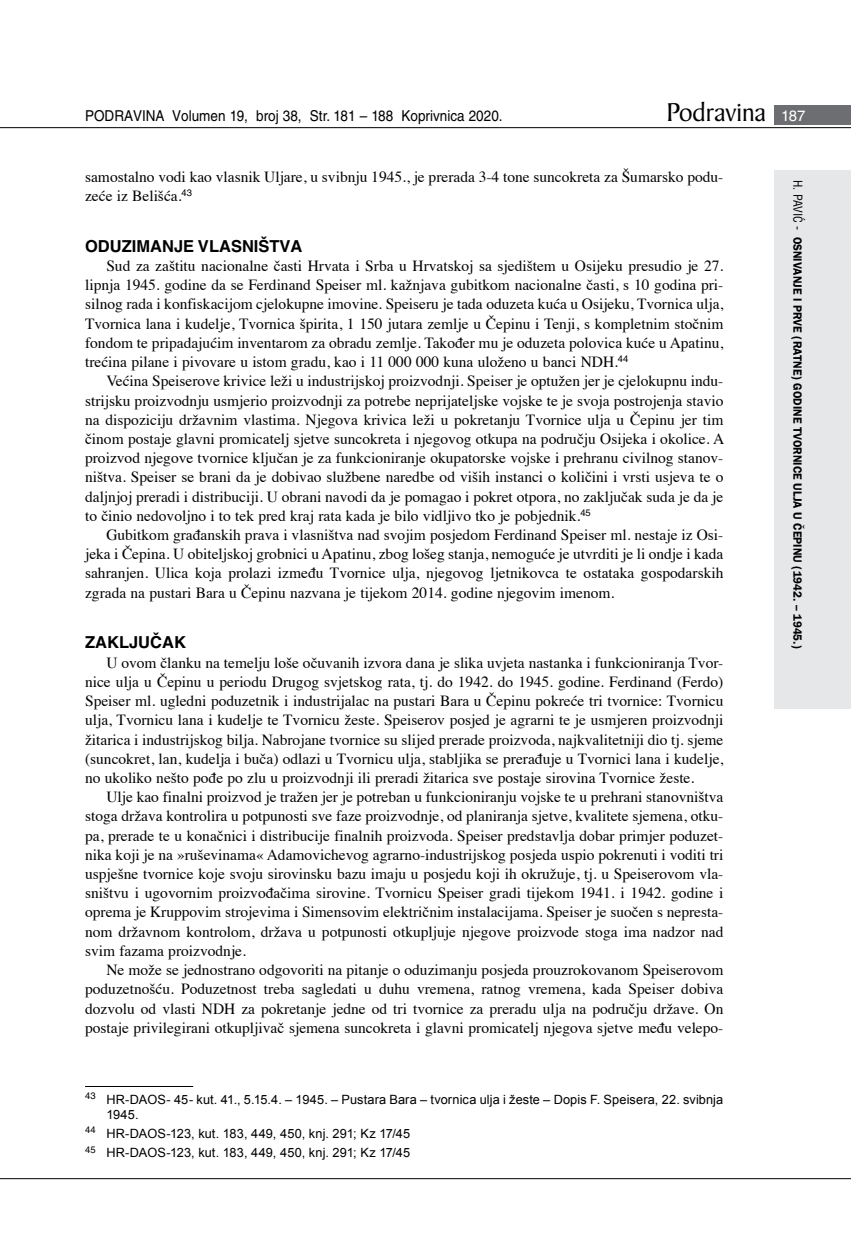
<style>
.page{position:relative;width:851px;height:1234px;background:#fff}
.page>*{position:absolute;margin:0;border:0;box-sizing:border-box;transform-origin:0 0}
.t1{font:27.6px "Baker Signet BT";color:#000}
.t2{font:700 16.5px "Helvetica LT Skin 29";color:#000}
.t3{font:15.45px/19.2px "Times";color:#000;text-align:justify}
.t4{font:15px "Helvetica LT Skin 29";color:#000;scale:.9 1}
.t5{font:12.75px/15.3px "Arial";letter-spacing:.01em;color:#000}
.t6{font:600 12px "ITC Franklin Gothic Skin 29";letter-spacing:-.005em;color:#000;scale:.95 1}
.s1{font-family:"Helvetica LT Skin 29";font-size:15px;color:#fff}
.s2{font-family:"Helvetica LT Skin 29";font-weight:400;font-stretch:condensed}
</style>
<div class="page">
<div style="left:774px;top:170px;width:76px;height:538px;background:#e6e7e8"></div>
<div style="left:774px;top:105px;width:76px;height:19px;background:#6d6e71"></div>
<hr style="left:0;top:127px;width:850px;height:1px;background:#000">
<hr style="left:0;top:1177px;width:850px;height:1px;background:#000">
<hr style="left:85px;top:1085px;width:108px;height:1px;background:#000">
<p class="t4" style="left:85px;top:107px;width:465px">PODRAVINA Volumen 19, broj 38, Str. 181 – 188 Koprivnica 2020.</p>
<h1 class="t1" style="left:666px;top:95px;width:141px">Podravina <span class="s1">187</span></h1>
<p class="t3" style="left:85px;top:166px;width:639px">samostalno vodi kao vlasnik Uljare, u svibnju 1945., je prerada 3-4 tone suncokreta za Šumarsko podu&shy;zeće iz Belišća.<sup>43</sup></p>
<p class="t2" style="left:85px;top:236px;width:219px">ODUZIMANJE VLASNIŠTVA</p>
<p class="t3" style="left:85px;top:255px;width:639px;text-indent:21px">Sud za zaštitu nacionalne časti Hrvata i Srba u Hrvatskoj sa sjedištem u Osijeku presudio je 27. lipnja 1945. godine da se Ferdinand Speiser ml. kažnjava gubitkom nacionalne časti, s 10 godina pri&shy;silnog rada i konfiskacijom cjelokupne imovine. Speiseru je tada oduzeta kuća u Osijeku, Tvornica ulja, Tvornica lana i kudelje, Tvornica špirita, 1 150 jutara zemlje u Čepinu i Tenji, s kompletnim stočnim fondom te pripadajućim inventarom za obradu zemlje. Također mu je oduzeta polovica kuće u Apatinu, trećina pilane i pivovare u istom gradu, kao i 11 000 000 kuna uloženo u banci NDH.<sup>44</sup></p>
<p class="t3" style="left:85px;top:370px;width:640px;text-indent:21px">Većina Speiserove krivice leži u industrijskoj proizvodnji. Speiser je optužen jer je cjelokupnu indu&shy;strijsku proizvodnju usmjerio proizvodnji za potrebe neprijateljske vojske te je svoja postrojenja stavio na dispoziciju državnim vlastima. Njegova krivica leži u pokretanju Tvornice ulja u Čepinu jer tim činom postaje glavni promicatelj sjetve suncokreta i njegovog otkupa na području Osijeka i okolice. A proizvod njegove tvornice ključan je za funkcioniranje okupatorske vojske i prehranu civilnog stanov&shy;ništva. Speiser se brani da je dobivao službene naredbe od viših instanci o količini i vrsti usjeva te o daljnjoj preradi i distribuciji. U obrani navodi da je pomagao i pokret otpora, no zaključak suda je da je to činio nedovoljno i to tek pred kraj rata kada je bilo vidljivo tko je pobjednik.<sup>45</sup></p>
<p class="t3" style="left:85px;top:524px;width:639px;text-indent:21px">Gubitkom građanskih prava i vlasništva nad svojim posjedom Ferdinand Speiser ml. nestaje iz Osi&shy;jeka i Čepina. U obiteljskoj grobnici u Apatinu, zbog lošeg stanja, nemoguće je utvrditi je li ondje i kada sahranjen. Ulica koja prolazi između Tvornice ulja, njegovog ljetnikovca te ostataka gospodarskih zgrada na pustari Bara u Čepinu nazvana je tijekom 2014. godine njegovim imenom.</p>
<p class="t2" style="left:85px;top:632px;width:102px">ZAKLJUČAK</p>
<p class="t3" style="left:85px;top:651px;width:639px;text-indent:21px">U ovom članku na temelju loše očuvanih izvora dana je slika uvjeta nastanka i funkcioniranja Tvor&shy;nice ulja u Čepinu u periodu Drugog svjetskog rata, tj. do 1942. do 1945. godine. Ferdinand (Ferdo)<br>Speiser ml. ugledni poduzetnik i industrijalac na pustari Bara u Čepinu pokreće tri tvornice: Tvornicu ulja, Tvornicu lana i kudelje te Tvornicu žeste. Speiserov posjed je agrarni te je usmjeren proizvodnji žitarica i industrijskog bilja. Nabrojane tvornice su slijed prerade proizvoda, najkvalitetniji dio tj. sjeme (suncokret, lan, kudelja i buča) odlazi u Tvornicu ulja, stabljika se prerađuje u Tvornici lana i kudelje, no ukoliko nešto pođe po zlu u proizvodnji ili preradi žitarica sve postaje sirovina Tvornice žeste.</p>
<p class="t3" style="left:85px;top:786px;width:639px;text-indent:21px">Ulje kao finalni proizvod je tražen jer je potreban u funkcioniranju vojske te u prehrani stanovništva stoga država kontrolira u potpunosti sve faze proizvodnje, od planiranja sjetve, kvalitete sjemena, otku&shy;pa, prerade te u konačnici i distribucije finalnih proizvoda. Speiser predstavlja dobar primjer poduzet&shy;nika koji je na »ruševinama« Adamovichevog agrarno-industrijskog posjeda uspio pokrenuti i voditi tri uspješne tvornice koje svoju sirovinsku bazu imaju u posjedu koji ih okružuje, tj. u Speiserovom vla&shy;sništvu i ugovornim proizvođačima sirovine. Tvornicu Speiser gradi tijekom 1941. i 1942. godine i oprema je Kruppovim strojevima i Simensovim električnim instalacijama. Speiser je suočen s nepresta&shy;nom državnom kontrolom, država u potpunosti otkupljuje njegove proizvode stoga ima nadzor nad svim fazama proizvodnje.</p>
<p class="t3" style="left:85px;top:958px;width:639px;text-indent:21px">Ne može se jednostrano odgovoriti na pitanje o oduzimanju posjeda prouzrokovanom Speiserovom poduzetnošću. Poduzetnost treba sagledati u duhu vremena, ratnog vremena, kada Speiser dobiva dozvolu od vlasti NDH za pokretanje jedne od tri tvornice za preradu ulja na području države. On postaje privilegirani otkupljivač sjemena suncokreta i glavni promicatelj njegova sjetve među velepo-</p>
<p class="t5" style="left:106px;top:1091px;width:618px;text-indent:-21px"><sup>43</sup> HR-DAOS- 45- kut. 41., 5.15.4. – 1945. – Pustara Bara – tvornica ulja i žeste – Dopis F. Speisera, 22. svibnja<br>1945.</p>
<p class="t5" style="left:85px;top:1123px;width:326px;line-height:19.2px"><sup>44</sup> HR-DAOS-123, kut. 183, 449, 450, knj. 291; Kz 17/45<br><sup>45</sup> HR-DAOS-123, kut. 183, 449, 450, knj. 291; Kz 17/45</p>
<p class="t6" style="left:804px;top:180px;width:495px;rotate:90deg"><span class="s2">H. PAVIĆ -</span> OSNIVANJE I PRVE (RATNE) GODINE TVORNICE ULJA U ČEPINU (1942. – 1945.)</p>
</div>
